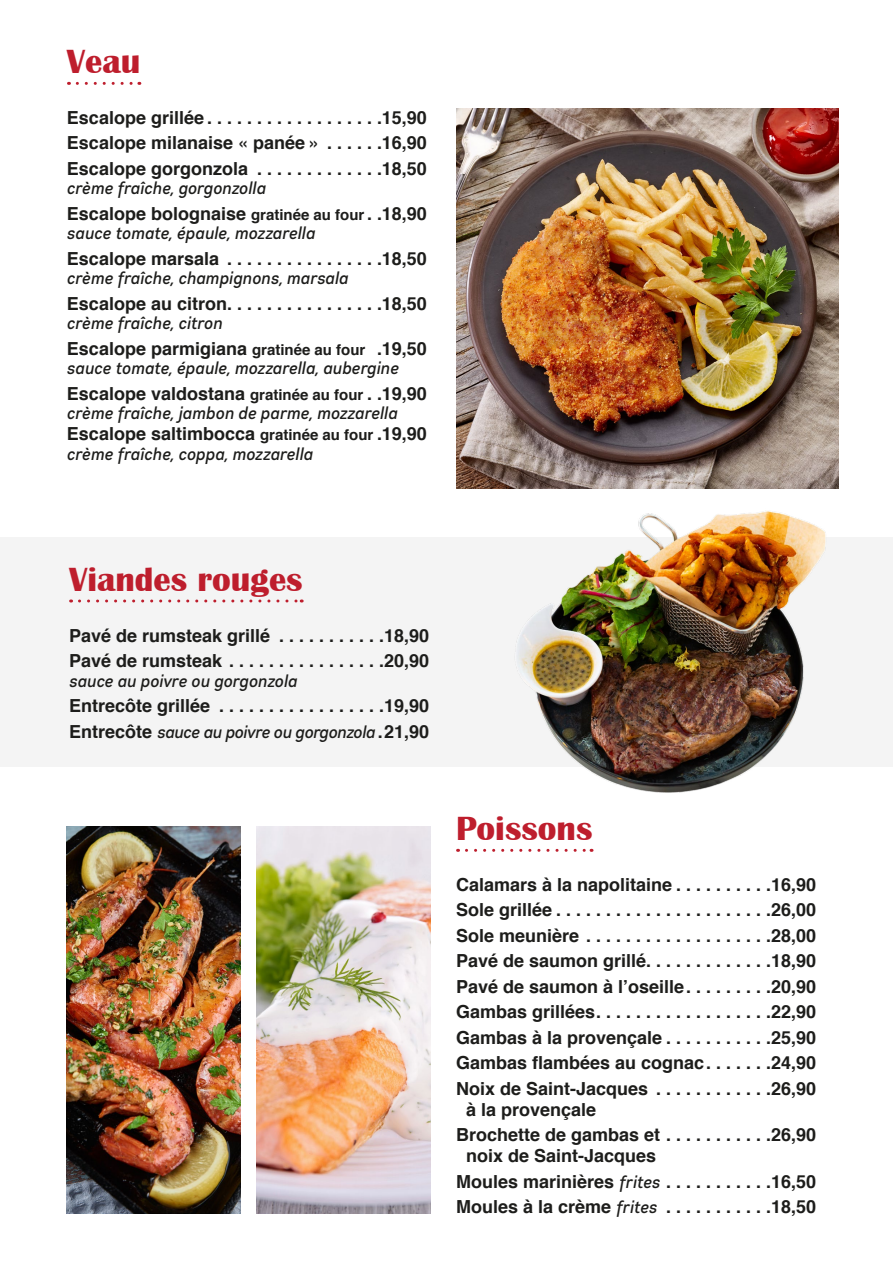
<style>
.page{position:relative;width:893px;height:1263px;background:#fff}
.page>*{position:absolute;margin:0;border:0;box-sizing:border-box;transform-origin:0 0}
.Style_de_paragraphe{font:700 34.5px "Britannic";color:#be1e2d}
.Style_de_paragraphe-2{font:700 18px/21px "Helvetica";color:#1d1d1b}
.Style_de_paragraphe-3{font:18px "Gabriel Sans Cond Medium Italic";letter-spacing:.01em;color:#1d1d1b}
.Style_de_paragraphe-4{font:18px "Gabriel Sans Cond Medium Italic";letter-spacing:-.01em;color:#1d1d1b}
.s1{font-size:15px}
.s2{font-family:"Helvetica";font-weight:700}
.s3{font-family:"Gabriel Sans Cond Medium Italic";font-weight:400}
</style>
<div class="page">
<svg style="left:77px;top:82px;width:63px;height:3px"></svg>
<div style="left:0;top:537px;width:893px;height:230px;background:#f4f4f4"></div>
<svg style="left:79px;top:599px;width:223px;height:3px"></svg>
<img style="left:456px;top:108px;width:382px;height:381px">
<svg style="left:466px;top:849px;width:126px;height:3px"></svg>
<img style="left:67px;top:826px;width:174px;height:387px">
<img style="left:256px;top:826px;width:174px;height:387px">
<img style="left:485px;top:488px;width:354px;height:305px">
<p class="Style_de_paragraphe" style="left:67px;top:42px;width:75px">Veau</p>
<p class="Style_de_paragraphe-2" style="left:67px;top:107px;width:361px">Escalope grillée . . . . . . . . . . . . . . . . . 15,90</p>
<p class="Style_de_paragraphe-2" style="left:67px;top:133px;width:361px">Escalope milanaise « panée » . . . . . 16,90</p>
<p class="Style_de_paragraphe-2" style="left:67px;top:158px;width:361px">Escalope gorgonzola . . . . . . . . . . . . 18,50</p>
<p class="Style_de_paragraphe-3" style="left:67px;top:178px;width:200px">crème fraîche, gorgonzolla</p>
<p class="Style_de_paragraphe-2" style="left:67px;top:203px;width:361px">Escalope bolognaise <span class="s1">gratinée au four</span> . 18,90</p>
<p class="Style_de_paragraphe-3" style="left:67px;top:223px;width:250px">sauce tomate, épaule, mozzarella</p>
<p class="Style_de_paragraphe-2" style="left:67px;top:248px;width:361px">Escalope marsala . . . . . . . . . . . . . . . 18,50</p>
<p class="Style_de_paragraphe-3" style="left:67px;top:268px;width:283px">crème fraîche, champignons, marsala</p>
<p class="Style_de_paragraphe-2" style="left:67px;top:293px;width:361px">Escalope au citron. . . . . . . . . . . . . . . .18,50</p>
<p class="Style_de_paragraphe-3" style="left:67px;top:313px;width:157px">crème fraîche, citron</p>
<p class="Style_de_paragraphe-2" style="left:67px;top:338px;width:361px">Escalope parmigiana <span class="s1">gratinée au four</span> . 19,50</p>
<p class="Style_de_paragraphe-3" style="left:67px;top:358px;width:333px">sauce tomate, épaule, mozzarella, aubergine</p>
<p class="Style_de_paragraphe-2" style="left:67px;top:383px;width:361px">Escalope valdostana <span class="s1">gratinée au four</span> . 19,90</p>
<p class="Style_de_paragraphe-3" style="left:67px;top:403px;width:332px">crème fraîche, jambon de parme, mozzarella</p>
<p class="Style_de_paragraphe-2" style="left:67px;top:424px;width:361px">Escalope saltimbocca <span class="s1">gratinée au four</span>. 19,90</p>
<p class="Style_de_paragraphe-3" style="left:67px;top:443px;width:247px">crème fraîche, coppa, mozzarella</p>
<p class="Style_de_paragraphe" style="left:69px;top:560px;width:235px">Viandes rouges</p>
<p class="Style_de_paragraphe-2" style="left:69px;top:625px;width:361px">Pavé de rumsteak grillé . . . . . . . . . . 18,90</p>
<p class="Style_de_paragraphe-2" style="left:69px;top:650px;width:361px">Pavé de rumsteak . . . . . . . . . . . . . . . 20,90</p>
<p class="Style_de_paragraphe-3" style="left:69px;top:670px;width:230px">sauce au poivre ou gorgonzola</p>
<p class="Style_de_paragraphe-2" style="left:69px;top:695px;width:361px">Entrecôte grillée . . . . . . . . . . . . . . . . 19,90</p>
<p class="Style_de_paragraphe-4" style="left:69px;top:721px;width:361px"><span class="s2">Entrecôte</span> sauce au poivre ou gorgonzola<span class="s2">. 21,90</span></p>
<p class="Style_de_paragraphe" style="left:456px;top:809px;width:138px">Poissons</p>
<p class="Style_de_paragraphe-2" style="left:456px;top:874px;width:361px">Calamars à la napolitaine . . . . . . . . . 16,90</p>
<p class="Style_de_paragraphe-2" style="left:456px;top:900px;width:361px">Sole grillée . . . . . . . . . . . . . . . . . . . . . 26,00</p>
<p class="Style_de_paragraphe-2" style="left:456px;top:925px;width:361px">Sole meunière . . . . . . . . . . . . . . . . . . 28,00</p>
<p class="Style_de_paragraphe-2" style="left:456px;top:951px;width:361px">Pavé de saumon grillé. . . . . . . . . . . . .18,90</p>
<p class="Style_de_paragraphe-2" style="left:456px;top:976px;width:361px">Pavé de saumon à l’oseille . . . . . . . . 20,90</p>
<p class="Style_de_paragraphe-2" style="left:456px;top:1002px;width:361px">Gambas grillées . . . . . . . . . . . . . . . . . 22,90</p>
<p class="Style_de_paragraphe-2" style="left:456px;top:1027px;width:361px">Gambas à la provençale . . . . . . . . . . 25,90</p>
<p class="Style_de_paragraphe-2" style="left:456px;top:1053px;width:361px">Gambas flambées au cognac . . . . . . 24,90</p>
<p class="Style_de_paragraphe-2" style="left:466px;top:1078px;width:351px;text-indent:-10px">Noix de Saint-Jacques . . . . . . . . . . . 26,90 à la provençale</p>
<p class="Style_de_paragraphe-2" style="left:466px;top:1125px;width:351px;text-indent:-10px">Brochette de gambas et . . . . . . . . . . 26,90 noix de Saint-Jacques</p>
<p class="Style_de_paragraphe-2" style="left:456px;top:1171px;width:361px">Moules marinières <span class="s3">frites</span> . . . . . . . . . . 16,50</p>
<p class="Style_de_paragraphe-2" style="left:456px;top:1197px;width:361px">Moules à la crème <span class="s3">frites</span> . . . . . . . . . . 18,50</p>
</div>
